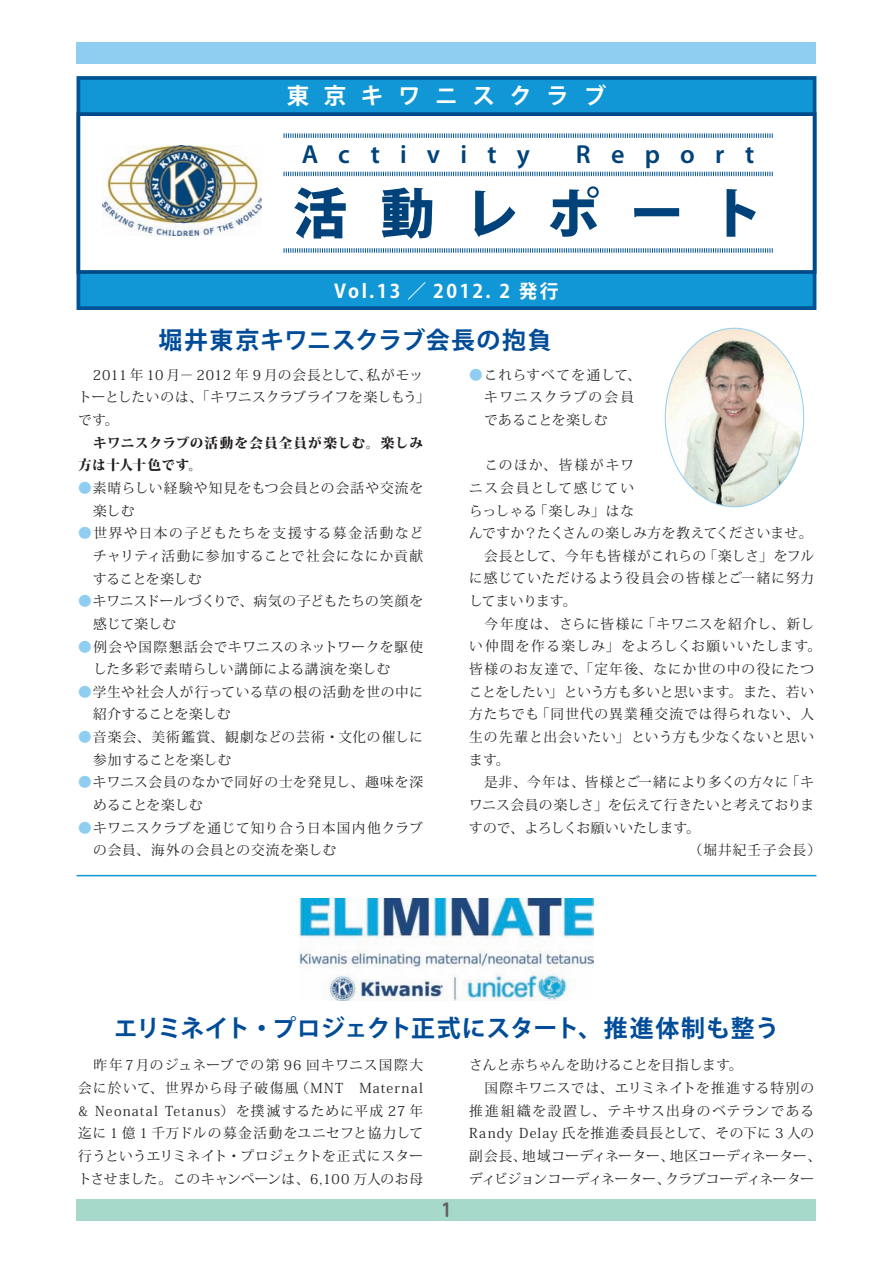
<style>
.page{position:relative;width:893px;height:1263px;background:#fff}
.page>*{position:absolute;margin:0;border:0;box-sizing:border-box;transform-origin:0 0}
.t1{font:800 54px "Koz Go Pro";letter-spacing:.545em;color:#004279}
.t2{font:600 26.1px "Myriad Pro";letter-spacing:.775em;color:#004279}
.t3{font:700 24px "Koz Go Pro";letter-spacing:.015em;color:#014c98}
.t4{font:700 24px "Koz Go Pro";letter-spacing:.035em;color:#014c98}
.t5{font:700 22.5px "Koz Go Pro";letter-spacing:.65em;color:#fff}
.t6{font:700 18.75px "Koz Go Pro";letter-spacing:.125em;color:#fff}
.t7{font:500 18px "Koz Go Pro";color:#636366}
.t8{font:13.65px/22.6px "Koz Min Pro";letter-spacing:.045em;color:#231f20}
.t9{font:13.65px/22.6px "Koz Min Pro";letter-spacing:.015em;color:#231f20}
.t10{font:13.65px/22.6px "Koz Min Pro";letter-spacing:.075em;color:#231f20}
.t11{font:13.65px/22.6px "Koz Min Pro";color:#231f20}
.t12{font:13.65px "Koz Min Pro";letter-spacing:.025em;color:#231f20}
.t13{font:800 13.65px/22.6px "Koz Min Pro";letter-spacing:.055em;color:#231f20}
.t14{font:13.65px "Koz Min Pro";letter-spacing:.01em;color:#231f20}
.t15{font:13.65px/22.6px "Koz Min Pro";letter-spacing:.07em;color:#231f20}
.t16{font:13.65px "Koz Min Pro";letter-spacing:.065em;color:#231f20}
.t17{font:13.65px "Koz Min Pro";letter-spacing:.105em;color:#231f20}
.t18{font:13.65px "Koz Min Pro";letter-spacing:.115em;color:#231f20}
.t19{font:13.65px "Koz Min Pro";letter-spacing:.085em;color:#231f20}
.s1{color:#8fcef1}
</style>
<div class="page">
<div style="left:77px;top:43px;width:739px;height:21px;background:#8fcef1"></div>
<div style="left:77px;top:1199px;width:739px;height:21px;background:#a6d9ca"></div>
<hr style="left:77px;top:875px;width:739px;height:1px;background:#1197d6">
<img style="left:665px;top:328px;width:139px;height:179px">
<img style="left:300px;top:899px;width:293px;height:101px">
<div style="left:78px;top:78px;width:737px;height:230px;background:#1197d6"></div>
<div style="left:77px;top:76px;width:739px;height:234px;border:4px solid #005495"></div>
<div style="left:78px;top:114px;width:737px;height:158px;background:#fff"></div>
<div style="left:77px;top:112px;width:739px;height:162px;border:4px solid #004b87"></div>
<img style="left:103px;top:146px;width:159px;height:90px">
<svg style="left:283px;top:171px;width:490px;height:6px"></svg>
<svg style="left:283px;top:248px;width:490px;height:5px"></svg>
<svg style="left:283px;top:133px;width:490px;height:5px"></svg>
<h3 class="t5" style="left:287px;top:81px;width:321px">東京キワニスクラブ</h3>
<h2 class="t2" style="left:302px;top:138px;width:230px">Activity</h2>
<h2 class="t2" style="left:576px;top:138px;width:180px">Report</h2>
<h1 class="t1" style="left:293px;top:178px;width:472px">活動レポート</h1>
<h3 class="t6" style="left:334px;top:279px;width:226px">Vol.13 ／ 2012. 2 発行</h3>
<h3 class="t4" style="left:159px;top:325px;width:395px">堀井東京キワニスクラブ会長の抱負</h3>
<p class="t9" style="left:78px;top:363px;width:353px">　2011 年 10 月− 2012 年 9 月の会長として、私がモットーとしたいのは、「キワニスクラブライフを楽しもう」です。</p>
<p class="t13" style="left:78px;top:431px;width:346px">　キワニスクラブの活動を会員全員が楽しむ。楽しみ方は十人十色です。</p>
<p class="t10" style="left:93px;top:476px;width:331px;text-indent:-15px"><span class="s1">●</span>素晴らしい経験や知見をもつ会員との会話や交流を楽しむ</p>
<p class="t8" style="left:93px;top:521px;width:332px;text-align:justify;text-indent:-15px"><span class="s1">●</span>世界や日本の子どもたちを支援する募金活動などチャリティ活動に参加することで社会になにか貢献することを楽しむ</p>
<p class="t11" style="left:93px;top:589px;width:331px;text-indent:-15px"><span class="s1">●</span>キワニスドールづくりで、病気の子どもたちの笑顔を感じて楽しむ</p>
<p class="t8" style="left:93px;top:635px;width:331px;text-indent:-15px"><span class="s1">●</span>例会や国際懇話会でキワニスのネットワークを駆使した多彩で素晴らしい講師による講演を楽しむ</p>
<p class="t8" style="left:93px;top:680px;width:331px;text-indent:-15px"><span class="s1">●</span>学生や社会人が行っている草の根の活動を世の中に紹介することを楽しむ</p>
<p class="t8" style="left:93px;top:725px;width:331px;text-indent:-15px"><span class="s1">●</span>音楽会、美術鑑賞、観劇などの芸術・文化の催しに参加することを楽しむ</p>
<p class="t8" style="left:93px;top:770px;width:331px;text-indent:-15px"><span class="s1">●</span>キワニス会員のなかで同好の士を発見し、趣味を深めることを楽しむ</p>
<p class="t8" style="left:93px;top:816px;width:332px;text-indent:-15px"><span class="s1">●</span>キワニスクラブを通じて知り合う日本国内他クラブの会員、海外の会員との交流を楽しむ</p>
<p class="t15" style="left:484px;top:363px;width:158px;text-indent:-15px"><span class="s1">●</span>これらすべてを通して、キワニスクラブの会員であることを楽しむ</p>
<p class="t18" style="left:469px;top:455px;width:166px">　このほか、皆様がキワ</p>
<p class="t18" style="left:469px;top:478px;width:166px">ニス会員として感じてい</p>
<p class="t9" style="left:469px;top:499px;width:166px">らっしゃる「楽しみ」はな</p>
<p class="t12" style="left:469px;top:523px;width:345px">んですか？たくさんの楽しみ方を教えてくださいませ。</p>
<p class="t11" style="left:469px;top:544px;width:346px">　会長として、今年も皆様がこれらの「楽しさ」をフル</p>
<p class="t16" style="left:469px;top:569px;width:346px">に感じていただけるよう役員会の皆様とご一緒に努力</p>
<p class="t14" style="left:469px;top:591px;width:109px">してまいります。</p>
<p class="t8" style="left:469px;top:612px;width:346px">　今年度は、さらに皆様に「キワニスを紹介し、新し</p>
<p class="t17" style="left:469px;top:637px;width:353px">い仲間を作る楽しみ」をよろしくお願いいたします。</p>
<p class="t10" style="left:469px;top:657px;width:346px">皆様のお友達で、「定年後、なにか世の中の役にたつ</p>
<p class="t14" style="left:469px;top:682px;width:346px">ことをしたい」という方も多いと思います。また、若い</p>
<p class="t10" style="left:469px;top:702px;width:346px">方たちでも「同世代の異業種交流では得られない、人</p>
<p class="t8" style="left:469px;top:725px;width:346px">生の先輩と出会いたい」という方も少なくないと思い</p>
<p class="t8" style="left:469px;top:748px;width:42px">ます。</p>
<p class="t9" style="left:469px;top:770px;width:346px">　是非、今年は、皆様とご一緒により多くの方々に「キ</p>
<p class="t12" style="left:469px;top:795px;width:346px">ワニス会員の楽しさ」を伝えて行きたいと考えておりま</p>
<p class="t11" style="left:469px;top:816px;width:232px">すので、よろしくお願いいたします。</p>
<p class="t19" style="left:689px;top:840px;width:134px">（堀井紀壬子会長）</p>
<h3 class="t3" style="left:114px;top:1013px;width:667px">エリミネイト・プロジェクト正式にスタート、推進体制も整う</h3>
<p class="t8" style="left:78px;top:1053px;width:346px;text-align:justify">　昨年７月のジュネーブでの第 96 回キワニス国際大会に於いて、世界から母子破傷風（MNT　Maternal &amp; Neonatal Tetanus）を撲滅するために平成 27 年迄に 1 億 1 千万ドルの募金活動をユニセフと協力して行うというエリミネイト・プロジェクトを正式にスタートさせました。このキャンペーンは、6,100 万人のお母</p>
<h3 class="t7" style="left:441px;top:1198px;width:12px">1</h3>
<p class="t8" style="left:469px;top:1053px;width:353px">さんと赤ちゃんを助けることを目指します。<br>　国際キワニスでは、エリミネイトを推進する特別の推進組織を設置し、テキサス出身のベテランである<br>Randy Delay 氏を推進委員長として、その下に 3 人の副会長、地域コーディネーター、地区コーディネーター、ディビジョンコーディネーター、クラブコーディネーター</p>
</div>
